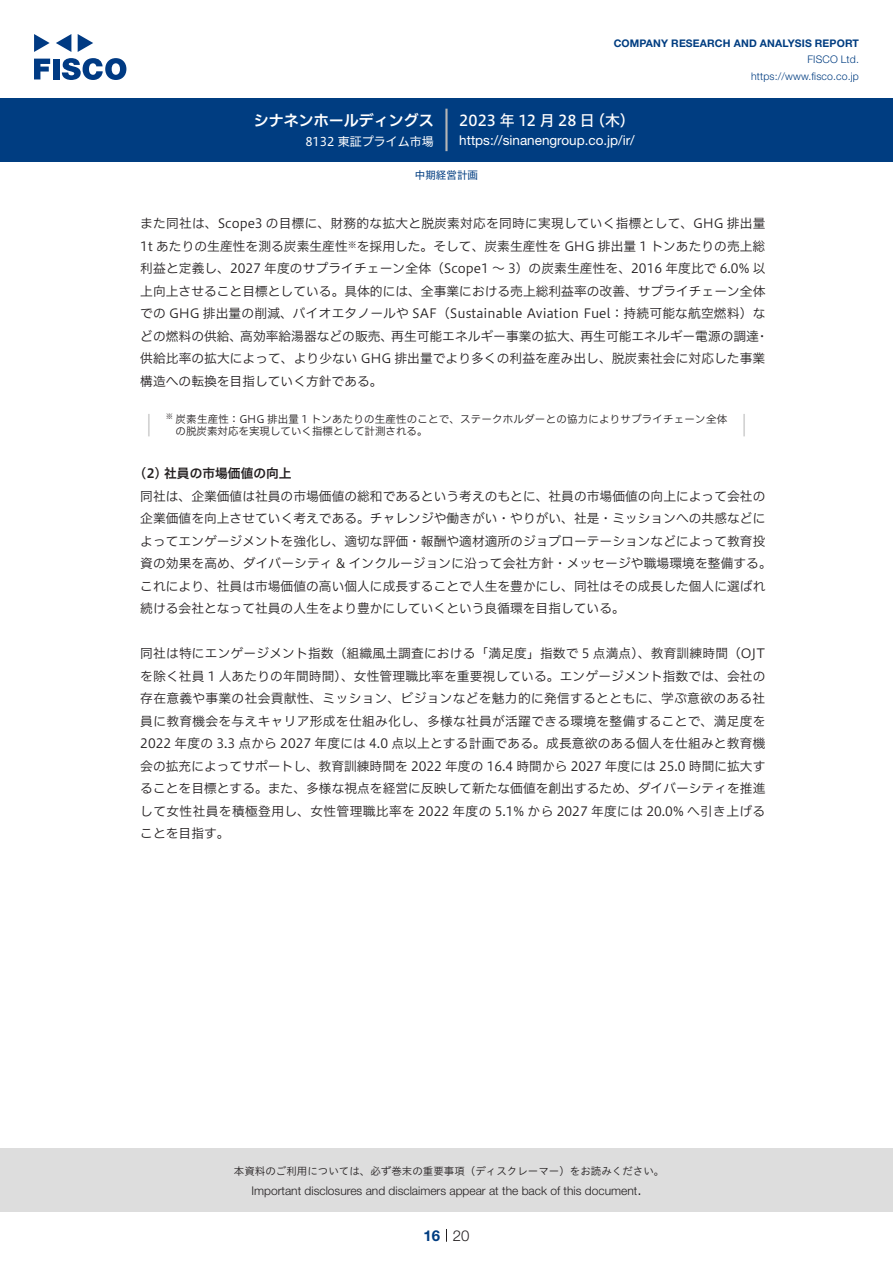
<style>
.page{position:relative;width:893px;height:1263px;background:#fff}
.page>*{position:absolute;margin:0;border:0;box-sizing:border-box;transform-origin:0 0}
.t1{font:15px "Hiragino UD Sans F Std N W5";letter-spacing:.01em;color:#fff}
.t2{font:15px "Hiragino UD Sans F Std N W6";color:#fff}
.t3{font:300 15px "Helvetica Neue LT Std";color:#231f20}
.t4{font:700 15px "Helvetica Neue LT Std";color:#003d81}
.t5{font:13.5px "Helvetica Neue LT Std";color:#fff}
.t6{font:12.75px/22.5px "Hiragino UD Sans F Std N W3";color:#231f20}
.t7{font:12.75px "Hiragino UD Sans F Std N W6";color:#231f20}
.t8{font:300 12px "Helvetica Neue LT Std";color:#231f20}
.t9{font:12px "Hiragino UD Sans F Std N W4";color:#fff}
.t10{font:10.5px "Hiragino UD Sans F Std N W3";letter-spacing:.02em;color:#231f20}
.t11{font:10.5px "Hiragino UD Sans Std W3";color:#231f20}
.t12{font:700 10.5px "Helvetica Neue LT Std";letter-spacing:.015em;color:#003d81}
.t13{font:300 10.5px/16.5px "Helvetica Neue LT Std";letter-spacing:.015em;color:#003d81;text-align:right}
.t14{font:10.5px "Hiragino UD Sans F Std N W3";color:#231f20}
.t15{font:10.5px "Hiragino UD Sans F Std N W4";color:#003d81}
.t16{font:8.85px "Hiragino UD Sans F Std N W3";color:#231f20}
.t17{font:7.35px "Hiragino UD Sans F Std N W3";color:#231f20}
</style>
<div class="page">
<div style="left:0;top:1148px;width:893px;height:64px;background:#ddd"></div>
<svg style="left:34px;top:59px;width:16px;height:20px"></svg>
<div style="left:53px;top:59px;width:6px;height:20px;background:#003a83"></div>
<svg style="left:62px;top:58px;width:64px;height:22px"></svg>
<svg style="left:34px;top:34px;width:16px;height:18px"></svg>
<svg style="left:78px;top:34px;width:15px;height:18px"></svg>
<svg style="left:56px;top:34px;width:15px;height:18px"></svg>
<div style="left:0;top:98px;width:893px;height:64px;background:#003d81"></div>
<hr style="left:445px;top:109px;width:3px;height:42px;background:#b5b5b6">
<svg style="left:446px;top:1229px;width:1px;height:13px"></svg>
<hr style="left:148px;top:414px;width:2px;height:22px;background:#d3d3d3">
<hr style="left:743px;top:414px;width:2px;height:22px;background:#d3d3d3">
<p class="t2" style="left:254px;top:109px;width:182px">シナネンホールディングス</p>
<p class="t9" style="left:305px;top:132px;width:130px">8132 東証プライム市場</p>
<p class="t12" style="left:614px;top:37px;width:247px">COMPANY RESEARCH AND ANALYSIS REPORT</p>
<p class="t13" style="left:751px;top:51px;width:109px">FISCO Ltd. https://www.fisco.co j p.</p>
<p class="t1" style="left:590px;top:109px;width:46px">（木(</p>
<p class="t1" style="left:459px;top:109px;width:137px">2023 年 12 月 28 日</p>
<p class="t5" style="left:459px;top:132px;width:177px">https://sinanengroup. c o j p. /i r/</p>
<p class="t15" style="left:415px;top:167px;width:64px">中期経営計画</p>
<p class="t6" style="left:140px;top:211px;width:627px;text-align:right">また同社は、Scope3 の目標に、財務的な拡大と脱炭素対応を同時に実現していく指標として、GHG 排出量を採用した。そして、炭素生産性を GHG 排出量 1 トンあたりの売上総</p>
<p class="t6" style="left:140px;top:234px;width:209px">1t あたりの生産性を測る炭素生産性</p>
<p class="t6" style="left:140px;top:256px;width:627px">利益と定義し、2027 年度のサプライチェーン全体（Scope1 ～ 3）の炭素生産性を、2016 年度比で 6.0% 以</p>
<p class="t6" style="left:140px;top:279px;width:627px">上向上させること目標としている。具体的には、全事業における売上総利益率の改善、サプライチェーン全体</p>
<p class="t6" style="left:140px;top:301px;width:627px">での GHG 排出量の削減、バイオエタノールや SAF（Sustainable Aviation Fuel：持続可能な航空燃料）な</p>
<p class="t6" style="left:756px;top:324px;width:14px">・</p>
<p class="t16" style="left:348px;top:238px;width:10px">※</p>
<p class="t6" style="left:391px;top:324px;width:193px">再生可能エネルギー事業の拡大、</p>
<p class="t6" style="left:580px;top:324px;width:180px">再生可能エネルギー電源の調達</p>
<p class="t6" style="left:140px;top:324px;width:626px">どの燃料の供給、<br>供給比率の拡大によって、より少ない GHG 排出量でより多くの利益を産み出し、脱炭素社会に対応した事業構造への転換を目指していく方針である。</p>
<p class="t10" style="left:176px;top:411px;width:553px">炭素生産性：GHG 排出量 1 トンあたりの生産性のことで、ステークホルダーとの協力によりサプライチェーン全体</p>
<p class="t6" style="left:240px;top:324px;width:154px">高効率給湯器などの販売、</p>
<p class="t17" style="left:166px;top:411px;width:9px">※</p>
<p class="t14" style="left:176px;top:423px;width:253px">の脱炭素対応を実現していく指標として計測される。</p>
<p class="t7" style="left:140px;top:464px;width:153px">2( ) 社員の市場価値の向上</p>
<p class="t6" style="left:140px;top:484px;width:633px">同社は、企業価値は社員の市場価値の総和であるという考えのもとに、社員の市場価値の向上によって会社の企業価値を向上させていく考えである。チャレンジや働きがい・やりがい、社是・ミッションへの共感などによってエンゲージメントを強化し、適切な評価・報酬や適材適所のジョブローテーションなどによって教育投資の効果を高め、ダイバーシティ &amp; インクルージョンに沿って会社方針・メッセージや職場環境を整備する。これにより、社員は市場価値の高い個人に成長することで人生を豊かにし、同社はその成長した個人に選ばれ続ける会社となって社員の人生をより豊かにしていくという良循環を目指している。</p>
<p class="t6" style="left:140px;top:642px;width:627px;text-align:justify">同社は特にエンゲージメント指数（組織風土調査における「満足度」指数で 5 点満点）、教育訓練時間（OJTを除く社員 1 人あたりの年間時間）、女性管理職比率を重要視している。エンゲージメント指数では、会社の存在意義や事業の社会貢献性、ミッション、ビジョンなどを魅力的に発信するとともに、学ぶ意欲のある社員に教育機会を与えキャリア形成を仕組み化し、多様な社員が活躍できる環境を整備することで、満足度を2022 年度の 3.3 点から 2027 年度には 4.0 点以上とする計画である。成長意欲のある個人を仕組みと教育機会の拡充によってサポートし、教育訓練時間を 2022 年度の 16.4 時間から 2027 年度には 25.0 時間に拡大することを目標とする。また、多様な視点を経営に反映して新たな価値を創出するため、ダイバーシティを推進して女性社員を積極登用し、女性管理職比率を 2022 年度の 5.1% から 2027 年度には 20.0% へ引き上げることを目指す。</p>
<p class="t11" style="left:234px;top:1163px;width:432px">本資料のご利用については、必ず巻末の重要事項（ディスクレーマー）をお読みください。</p>
<p class="t3" style="left:637px;top:1180px;width:6px">.</p>
<p class="t8" style="left:251px;top:1183px;width:387px">Important disclosures and disclaimers appear at the back of this document</p>
<p class="t4" style="left:423px;top:1226px;width:18px">16</p>
<p class="t3" style="left:453px;top:1226px;width:18px">20</p>
</div>
